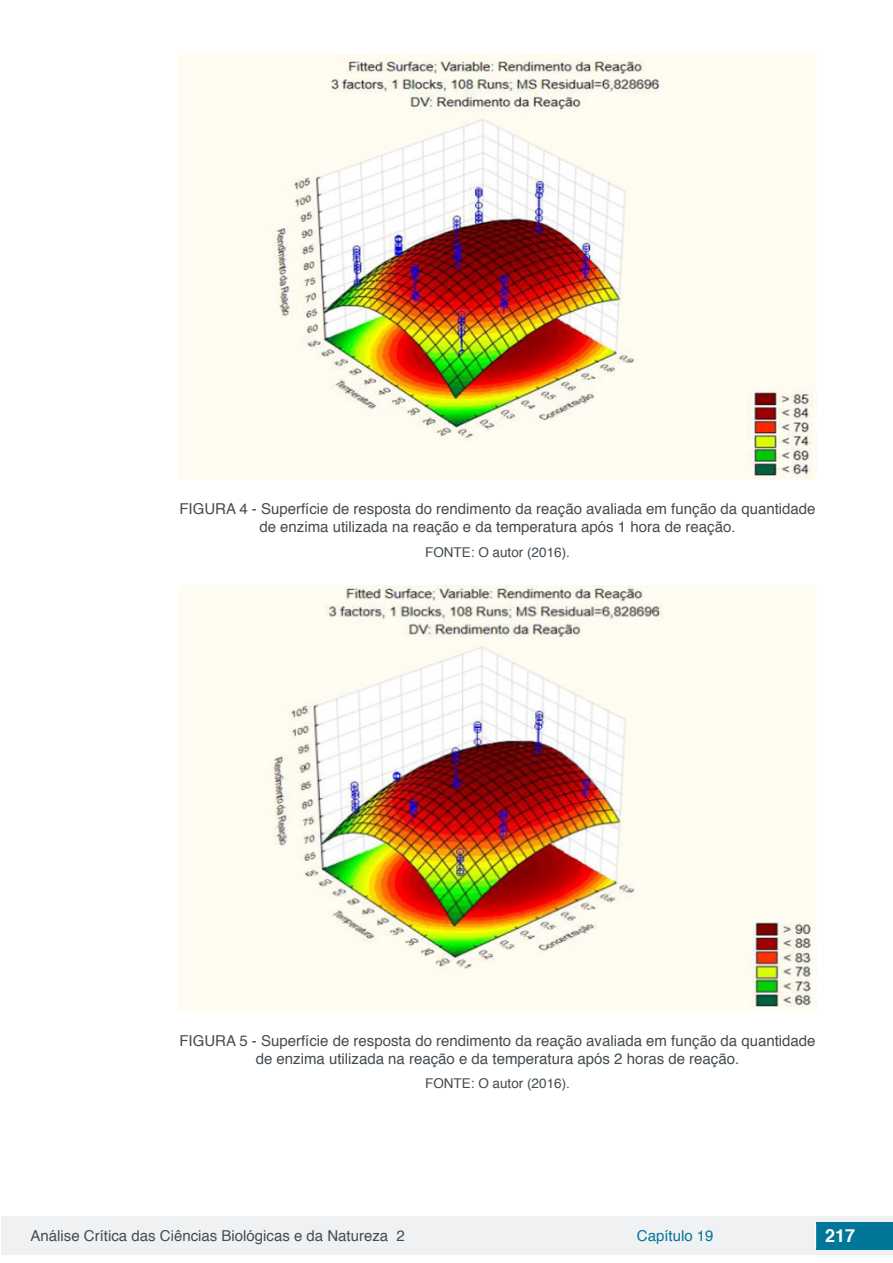
<style>
.page{position:relative;width:893px;height:1263px;background:#fff}
.page>*{position:absolute;margin:0;border:0;box-sizing:border-box;transform-origin:0 0}
.t1{font:700 18px "Helvetica";color:#fff}
.info_tab_gra_imag{font:15px/18px "Helvetica";color:#434c52;text-align:center}
.t2{font:15px "Helvetica";color:#007699}
.fonte_tab_gra_imag{font:13.5px "Helvetica";color:#434c52}
</style>
<div class="page">
<div style="left:1px;top:1216px;width:891px;height:38px;background:#f0f1f2"></div>
<div style="left:816px;top:1222px;width:77px;height:27px;background:#007699"></div>
<svg style="left:815px;top:1224px;width:1px;height:24px"></svg>
<img style="left:179px;top:54px;width:637px;height:425px">
<img style="left:179px;top:585px;width:637px;height:426px">
<p class="info_tab_gra_imag" style="left:179px;top:500px;width:638px">FIGURA 4 - Superfície de resposta do rendimento da reação avaliada em função da quantidade de enzima utilizada na reação e da temperatura após 1 hora de reação.</p>
<p class="fonte_tab_gra_imag" style="left:425px;top:542px;width:146px">FONTE: O autor (2016).</p>
<p class="info_tab_gra_imag" style="left:179px;top:1032px;width:638px">FIGURA 5 - Superfície de resposta do rendimento da reação avaliada em função da quantidade de enzima utilizada na reação e da temperatura após 2 horas de reação.</p>
<p class="fonte_tab_gra_imag" style="left:425px;top:1073px;width:146px">FONTE: O autor (2016).</p>
<p class="info_tab_gra_imag" style="left:31px;top:1227px;width:376px">Análise Crítica das Ciências Biológicas e da Natureza 2</p>
<p class="t2" style="left:637px;top:1224px;width:78px">Capítulo 19</p>
<p class="t1" style="left:825px;top:1221px;width:32px">217</p>
</div>
